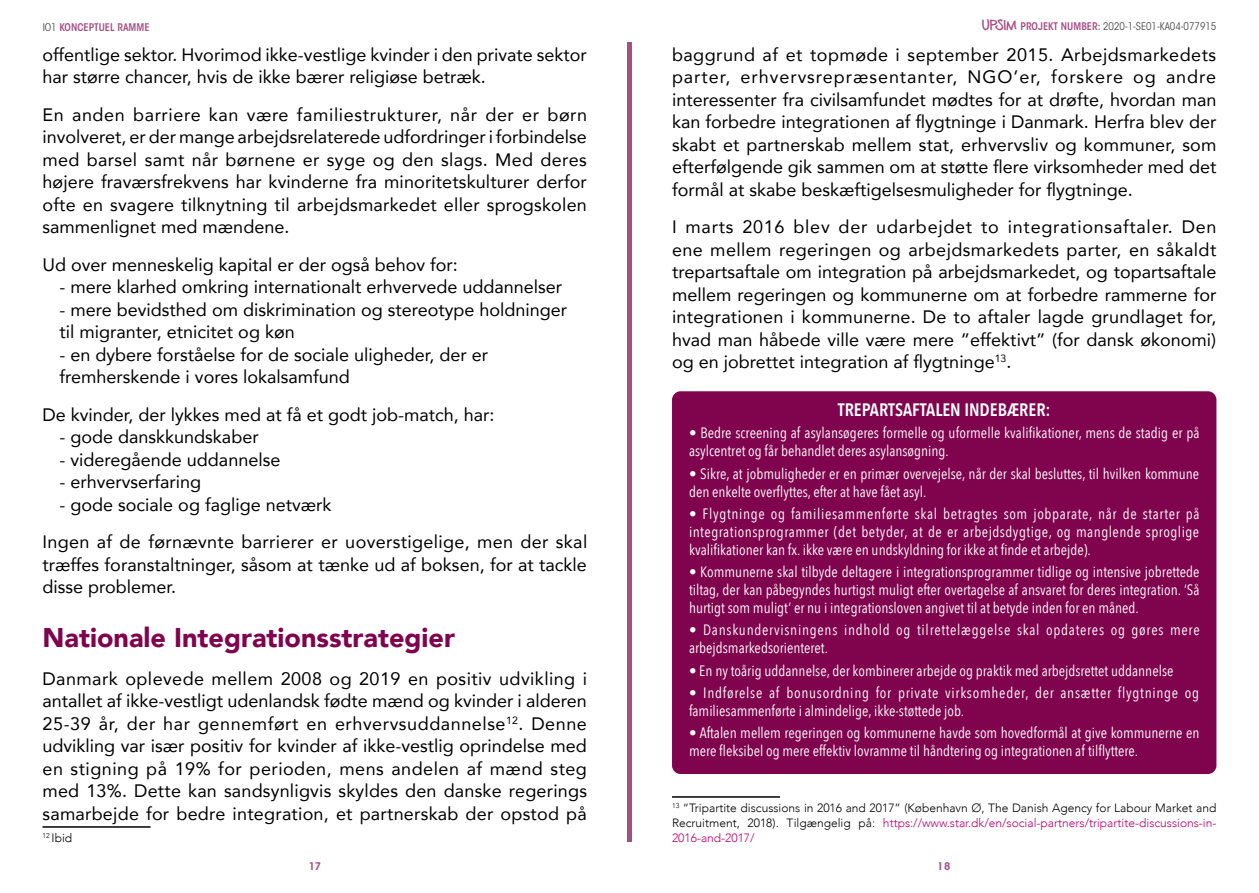
<style>
.page{position:relative;width:1259px;height:893px;background:#fff}
.page>*{position:absolute;margin:0;border:0;box-sizing:border-box;transform-origin:0 0}
.t1{font:900 27px "Avenir";color:#80034e}
.t2{font:18px/22.5px "Avenir";color:#000;text-align:justify}
.t3{font:18px/37.5px "Avenir";letter-spacing:.02em;color:#000}
.t4{font:600 18px "Avenir Next Condensed";color:#fff}
.t5{font:15px/18px "Avenir Next Condensed";color:#fff}
.t6{font:15px/18px "Avenir Next Condensed";letter-spacing:.05em;color:#fff}
.t7{font:300 12px/15px "Avenir";color:#000;text-align:justify}
.t8{font:condensed 10.5px "ITC Avant Garde Std";color:#000}
.t9{font:600 condensed 10.5px "ITC Avant Garde Std";color:#80034e}
.t10{font:600 10.5px "ITC Avant Garde Std";color:#80034e}
.s1{font-weight:400;color:#000}
.s2{font-family:"Coert Schrift Dik";font-stretch:normal;color:#80034e}
.s3{font-weight:600;color:#80034e}
.s4{color:#ba006f}
</style>
<div class="page">
<hr style="left:627px;top:43px;width:4px;height:799px;background:#a64f83">
<div style="left:672px;top:391px;width:544px;height:383px;background:#80034e;border-radius:9px"></div>
<hr style="left:672px;top:796px;width:108px;height:2px;background:#000">
<hr style="left:43px;top:826px;width:108px;height:2px;background:#000">
<p class="t9" style="left:43px;top:20px;width:108px"><span class="s1">IO1</span> KONCEPTUEL RAMME</p>
<p class="t8" style="left:982px;top:20px;width:236px"><span class="s2">UPSIM</span> <span class="s3">PROJEKT NUMBER:</span> 2020-1-SE01-KA04-077915</p>
<p class="t2" style="left:672px;top:43px;width:546px">baggrund af et topmøde i september 2015. Arbejdsmarkedets parter, erhvervsrepræsentanter, NGO’er, forskere og andre interessenter fra civilsamfundet mødtes for at drøfte, hvordan man kan forbedre integrationen af flygtninge i Danmark. Herfra blev der skabt et partnerskab mellem stat, erhvervsliv og kommuner, som efterfølgende gik sammen om at støtte flere virksomheder med det formål at skabe beskæftigelsesmuligheder for flygtninge.</p>
<p class="t2" style="left:672px;top:215px;width:546px">I marts 2016 blev der udarbejdet to integrationsaftaler. Den ene mellem regeringen og arbejdsmarkedets parter, en såkaldt trepartsaftale om integration på arbejdsmarkedet, og topartsaftale mellem regeringen og kommunerne om at forbedre rammerne for integrationen i kommunerne. De to aftaler lagde grundlaget for, hvad man håbede ville være mere ”effektivt” (for dansk økonomi) og en jobrettet integration af flygtninge<sup>13</sup>.</p>
<p class="t4" style="left:838px;top:394px;width:214px">TREPARTSAFTALEN INDEBÆRER:</p>
<p class="t5" style="left:689px;top:423px;width:512px">• Bedre screening af asylansøgeres formelle og uformelle kvalifikationer, mens de stadig er på asylcentret og får behandlet deres asylansøgning.</p>
<p class="t5" style="left:689px;top:464px;width:512px">• Sikre, at jobmuligheder er en primær overvejelse, når der skal besluttes, til hvilken kommune den enkelte overflyttes, efter at have fået asyl.</p>
<p class="t5" style="left:689px;top:504px;width:512px;text-align:justify">• Flygtninge og familiesammenførte skal betragtes som jobparate, når de starter på integrationsprogrammer (det betyder, at de er arbejdsdygtige, og manglende sproglige kvalifikationer kan fx. ikke være en undskyldning for ikke at finde et arbejde).</p>
<p class="t5" style="left:689px;top:562px;width:512px;text-align:justify">• Kommunerne skal tilbyde deltagere i integrationsprogrammer tidlige og intensive jobrettede tiltag, der kan påbegyndes hurtigst muligt efter overtagelse af ansvaret for deres integration. ’Så hurtigt som muligt’ er nu i integrationsloven angivet til at betyde inden for en måned.</p>
<p class="t6" style="left:689px;top:620px;width:512px">• Danskundervisningens indhold og tilrettelæggelse skal opdateres og gøres mere arbejdsmarkedsorienteret.</p>
<p class="t5" style="left:689px;top:661px;width:486px">• En ny toårig uddannelse, der kombinerer arbejde og praktik med arbejdsrettet uddannelse</p>
<p class="t6" style="left:689px;top:683px;width:512px">• Indførelse af bonusordning for private virksomheder, der ansætter flygtninge og familiesammenførte i almindelige, ikke-støttede job.</p>
<p class="t5" style="left:689px;top:723px;width:512px">• Aftalen mellem regeringen og kommunerne havde som hovedformål at give kommunerne en mere fleksibel og mere effektiv lovramme til håndtering og integrationen af tilflyttere.</p>
<p class="t2" style="left:43px;top:43px;width:546px">offentlige sektor. Hvorimod ikke-vestlige kvinder i den private sektor har større chancer, hvis de ikke bærer religiøse betræk.</p>
<p class="t2" style="left:43px;top:102px;width:546px">En anden barriere kan være familiestrukturer, når der er børn involveret, er der mange arbejdsrelaterede udfordringer i forbindelse med barsel samt når børnene er syge og den slags. Med deres højere fraværsfrekvens har kvinderne fra minoritetskulturer derfor ofte en svagere tilknytning til arbejdsmarkedet eller sprogskolen sammenlignet med mændene.</p>
<p class="t2" style="left:43px;top:252px;width:417px">Ud over menneskelig kapital er der også behov for:</p>
<p class="t2" style="left:60px;top:275px;width:504px">- mere klarhed omkring internationalt erhvervede uddannelser</p>
<p class="t2" style="left:60px;top:297px;width:509px">- mere bevidsthed om diskrimination og stereotype holdninger til migranter, etnicitet og køn</p>
<p class="t2" style="left:60px;top:342px;width:430px">- en dybere forståelse for de sociale uligheder, der er fremherskende i vores lokalsamfund</p>
<p class="t2" style="left:43px;top:402px;width:453px">De kvinder, der lykkes med at få et godt job-match, har:</p>
<p class="t2" style="left:60px;top:425px;width:201px">- gode danskkundskaber</p>
<p class="t2" style="left:60px;top:447px;width:222px">- videregående uddannelse</p>
<p class="t2" style="left:60px;top:470px;width:143px">- erhvervserfaring</p>
<p class="t3" style="left:43px;top:485px;width:546px;text-indent:17px">- gode sociale og faglige netværk<br>Ingen af de førnævnte barrierer er uoverstigelige, men der skal</p>
<p class="t2" style="left:43px;top:552px;width:546px">træffes foranstaltninger, såsom at tænke ud af boksen, for at tackle disse problemer.</p>
<h1 class="t1" style="left:43px;top:614px;width:414px">Nationale Integrationsstrategier</h1>
<p class="t2" style="left:43px;top:667px;width:546px">Danmark oplevede mellem 2008 og 2019 en positiv udvikling i antallet af ikke-vestligt udenlandsk fødte mænd og kvinder i alderen 25-39 år, der har gennemført en erhvervsuddannelse<sup>12</sup>. Denne udvikling var især positiv for kvinder af ikke-vestlig oprindelse med en stigning på 19% for perioden, mens andelen af mænd steg med 13%. Dette kan sandsynligvis skyldes den danske regerings samarbejde for bedre integration, et partnerskab der opstod på</p>
<p class="t7" style="left:43px;top:830px;width:31px"><sup>12</sup> Ibid</p>
<p class="t7" style="left:672px;top:800px;width:546px"><sup>13</sup> “Tripartite discussions in 2016 and 2017” (København Ø, The Danish Agency for Labour Market and Recruitment, 2018). Tilgængelig på: <span class="s4">https://www.star.dk/en/social-partners/tripartite-discussions-in-2016-and-2017/</span></p>
<p class="t10" style="left:308px;top:860px;width:14px">17</p>
<p class="t10" style="left:938px;top:860px;width:14px">18</p>
</div>
